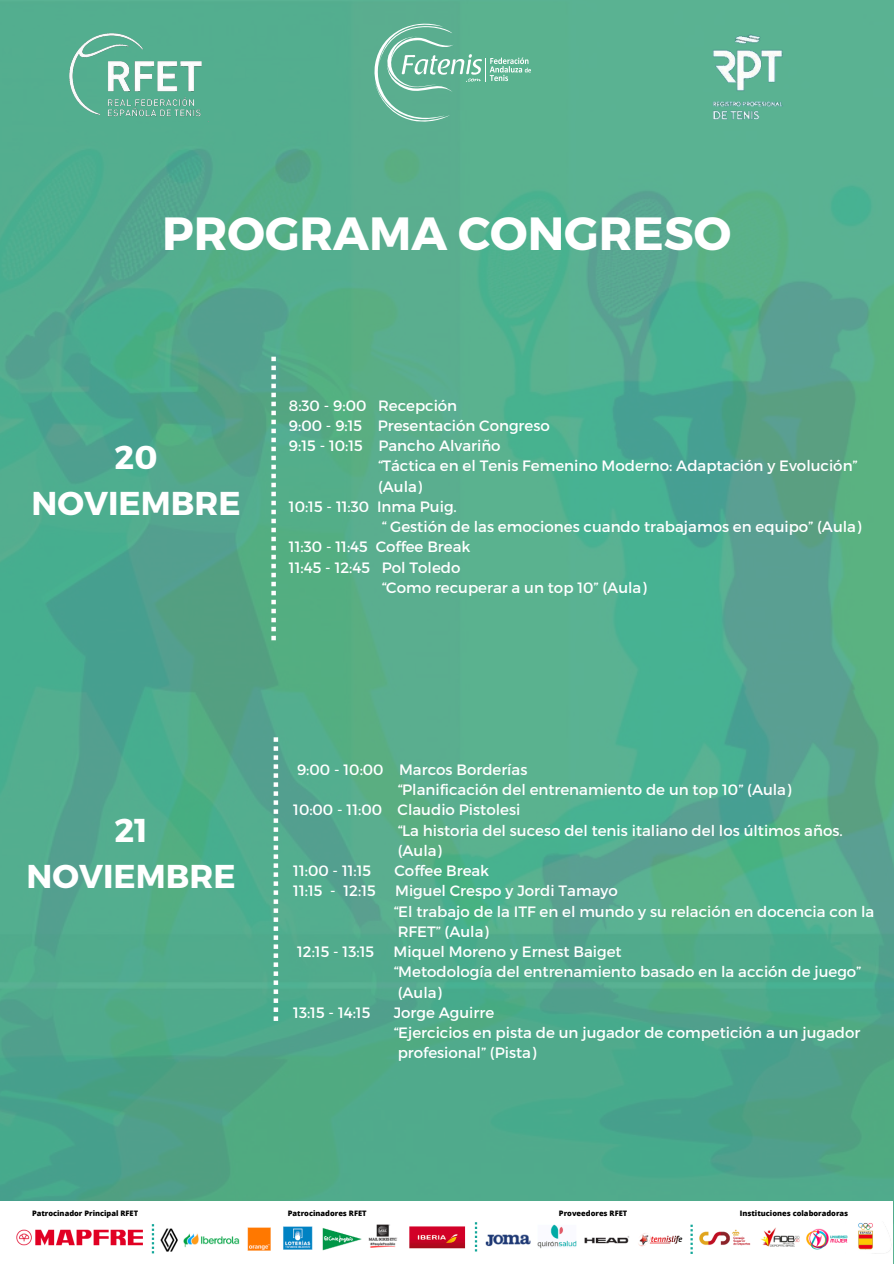
<style>
.page{position:relative;width:894px;height:1264px;background:#fff}
.page>*{position:absolute;margin:0;border:0;box-sizing:border-box;transform-origin:0 0}
.t1{font:700 46.5px "Montserrat";color:#fff}
.t2{font:700 33px/46.2px "Montserrat";color:#fff;text-align:center}
.t3{font:15px/20.2px "Montserrat";color:#fff}
.t4{font:800 7.5px "Open Sans";color:#000}
</style>
<div class="page">
<img style="left:0;top:0;width:893px;height:1201px">
<svg style="left:273px;top:737px;width:5px;height:283px"></svg>
<div style="left:0;top:1200px;width:892px;height:63px;background:#fff"></div>
<svg style="left:271px;top:357px;width:5px;height:283px"></svg>
<img style="left:16px;top:1224px;width:136px;height:25px">
<img style="left:153px;top:1224px;width:25px;height:30px">
<img style="left:183px;top:1233px;width:57px;height:15px">
<img style="left:247px;top:1227px;width:24px;height:24px">
<img style="left:283px;top:1226px;width:30px;height:24px">
<img style="left:322px;top:1228px;width:40px;height:23px">
<img style="left:368px;top:1224px;width:30px;height:24px">
<img style="left:409px;top:1226px;width:57px;height:23px">
<img style="left:474px;top:1222px;width:57px;height:30px">
<img style="left:692px;top:1224px;width:59px;height:26px">
<img style="left:858px;top:1223px;width:32px;height:29px">
<img style="left:584px;top:1233px;width:99px;height:14px">
<img style="left:537px;top:1224px;width:40px;height:25px">
<img style="left:806px;top:1228px;width:42px;height:22px">
<img style="left:761px;top:1227px;width:39px;height:20px">
<svg style="left:152px;top:1224px;width:2px;height:29px"></svg>
<svg style="left:474px;top:1222px;width:3px;height:29px"></svg>
<svg style="left:690px;top:1224px;width:2px;height:29px"></svg>
<img style="left:60px;top:21px;width:164px;height:100px">
<svg style="left:374px;top:24px;width:157px;height:98px;background:#6cb89b"></svg>
<img style="left:697px;top:12px;width:97px;height:132px">
<h2 class="t1" style="left:162px;top:203px;width:570px">PROGRAMA CONGRESO</h2>
<p class="t2" style="left:31px;top:432px;width:211px">20<br>NOVIEMBRE</p>
<h3 class="t3" style="left:289px;top:394px;width:170px">8:30 - 9:00 Recepción</h3>
<h3 class="t3" style="left:289px;top:414px;width:262px">9:00 - 9:15 Presentación Congreso</h3>
<h3 class="t3" style="left:289px;top:435px;width:213px">9:15 - 10:15 Pancho Alvariño</h3>
<h3 class="t3" style="left:378px;top:455px;width:481px">“Táctica en el Tenis Femenino Moderno: Adaptación y Evolución”</h3>
<h3 class="t3" style="left:378px;top:475px;width:46px">(Aula)</h3>
<h3 class="t3" style="left:289px;top:495px;width:169px">10:15 - 11:30 Inma Puig.</h3>
<h3 class="t3" style="left:382px;top:516px;width:480px">“ Gestión de las emociones cuando trabajamos en equipo” (Aula)</h3>
<h3 class="t3" style="left:289px;top:536px;width:183px">11:30 - 11:45 Coffee Break</h3>
<h3 class="t3" style="left:289px;top:556px;width:173px">11:45 - 12:45 Pol Toledo</h3>
<h2 class="t3" style="left:382px;top:576px;width:266px">“Como recuperar a un top 10” (Aula)</h2>
<p class="t2" style="left:26px;top:805px;width:211px">21<br>NOVIEMBRE</p>
<p class="t3" style="left:297px;top:758px;width:232px">9:00 - 10:00 Marcos Borderías</p>
<p class="t3" style="left:397px;top:778px;width:395px">“Planificación del entrenamiento de un top 10” (Aula)</p>
<p class="t3" style="left:293px;top:799px;width:228px">10:00 - 11:00 Claudio Pistolesi</p>
<p class="t3" style="left:397px;top:819px;width:446px">“La historia del suceso del tenis italiano del los últimos años.</p>
<p class="t3" style="left:397px;top:839px;width:46px">(Aula)</p>
<p class="t3" style="left:293px;top:859px;width:80px">11:00 - 11:15</p>
<p class="t3" style="left:394px;top:859px;width:96px">Coffee Break</p>
<p class="t3" style="left:293px;top:880px;width:84px">11:15 - 12:15</p>
<p class="t3" style="left:394px;top:880px;width:482px">Miguel Crespo y Jordi Tamayo<br>“El trabajo de la ITF en el mundo y su relación en docencia con la<br>RFET” (Aula)</p>
<p class="t3" style="left:297px;top:940px;width:79px">12:15 - 13:15</p>
<p class="t3" style="left:393px;top:940px;width:469px">Miquel Moreno y Ernest Baiget<br>“Metodología del entrenamiento basado en la acción de juego” (Aula)</p>
<p class="t3" style="left:293px;top:1001px;width:79px">13:15 - 14:15</p>
<p class="t3" style="left:393px;top:1001px;width:468px">Jorge Aguirre<br>“Ejercicios en pista de un jugador de competición a un jugador profesional” (Pista)</p>
<p class="t4" style="left:32px;top:1207px;width:108px">Patrocinador Principal RFET</p>
<p class="t4" style="left:288px;top:1207px;width:80px">Patrocinadores RFET</p>
<p class="t4" style="left:739px;top:1207px;width:110px">Instituciones colaboradoras</p>
<h3 class="t4" style="left:559px;top:1207px;width:70px">Proveedores RFET</h3>
</div>
